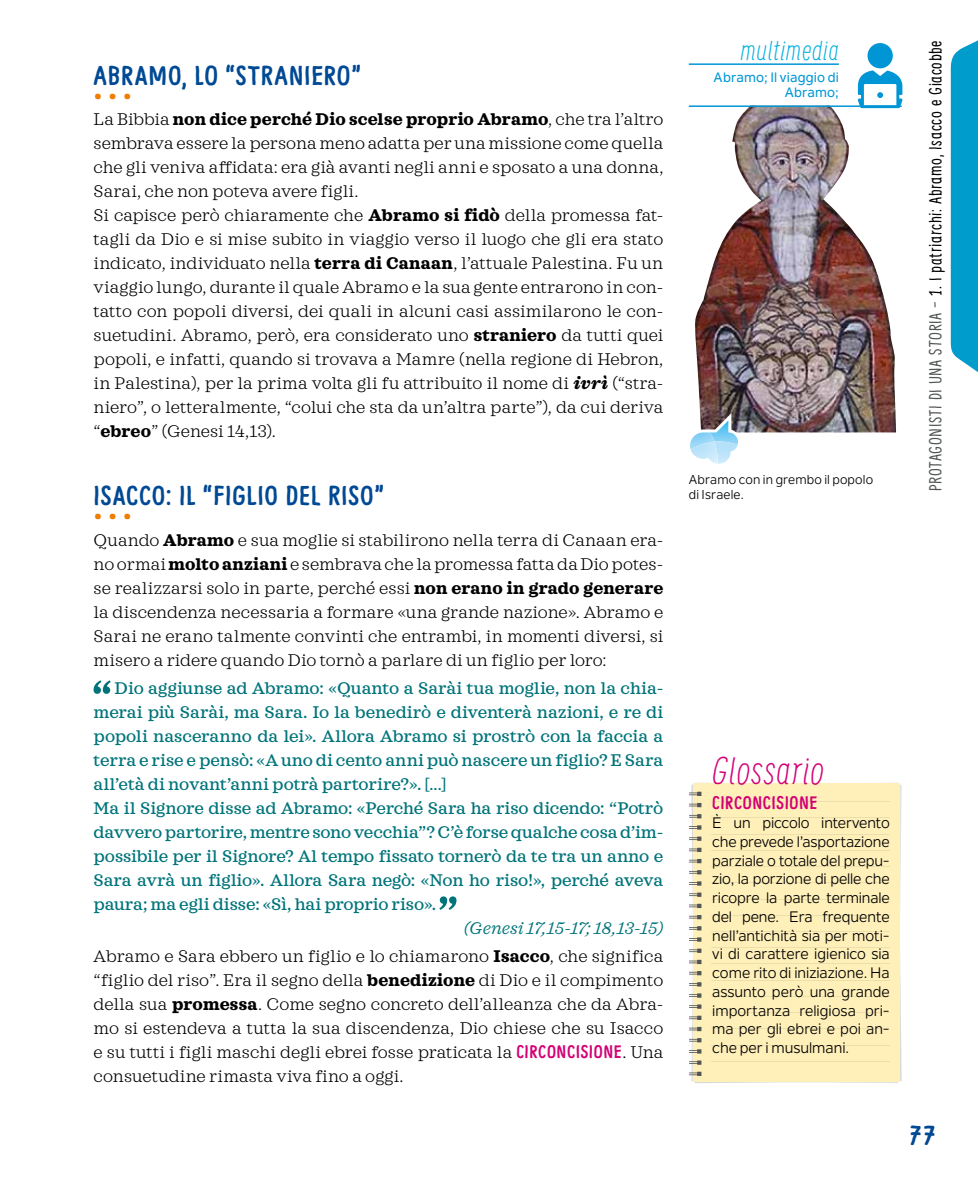
<style>
.page{position:relative;width:978px;height:1191px;background:#fff}
.page>*{position:absolute;margin:0;border:0;box-sizing:border-box;transform-origin:0 0}
.t1{font:italic 300 37.8px "Supernettcn";letter-spacing:.03em;color:#d40075}
.t2{font:700 27px "Supernettcn";letter-spacing:.035em;color:#004994}
.t3{font:italic 300 27px "Supernettcn";letter-spacing:.03em;color:#00aee2}
.t4{font:700 27px "Supernettcn";color:#ef7d00}
.t5{font:700 18px "Supernettcn";letter-spacing:.035em;color:#d40075}
.t6{font:300 17.25px/24px "Sagona";letter-spacing:.005em;color:#000;text-align:justify}
.t7{font:500 17.25px/24px "Sagona";letter-spacing:-.005em;color:#00747a}
.t8{font:17.25px "Supernettcn";letter-spacing:.045em;color:#000}
.t9{font:15px/18.8px "Nolan Next";color:#000;text-align:justify}
.t10{font:500 13.5px/15px "Nolan Next";letter-spacing:.01em;color:#0096d6;text-align:right}
.t11{font:12.75px/15px "Nolan Next";letter-spacing:.01em;color:#000}
.s1{font-weight:800}
.s2{font-weight:800;font-style:italic}
.s3{font-size:15.75px}
.s4{font-weight:400;font-style:italic;color:#00747a}
.s5{font-family:"Supernettcn";font-weight:700;font-size:18px;color:#d40075}
.s6{color:#525556}
</style>
<div class="page">
<div style="left:951px;top:40px;width:27px;height:332px;background:#009dcc"></div>
<svg style="left:94px;top:680px;width:17px;height:14px"></svg>
<svg style="left:439px;top:896px;width:17px;height:14px"></svg>
<div style="left:693px;top:783px;width:207px;height:299px;background:#fff0ba"></div>
<svg style="left:689px;top:791px;width:12px;height:206px"></svg>
<svg style="left:689px;top:1004px;width:12px;height:72px"></svg>
<hr style="left:712px;top:801px;width:178px;height:1px;background:#ededed">
<hr style="left:712px;top:817px;width:178px;height:1px;background:#ededed">
<hr style="left:712px;top:834px;width:178px;height:1px;background:#ededed">
<hr style="left:712px;top:850px;width:178px;height:1px;background:#ededed">
<hr style="left:712px;top:866px;width:178px;height:1px;background:#ededed">
<hr style="left:712px;top:898px;width:178px;height:1px;background:#ededed">
<hr style="left:712px;top:915px;width:178px;height:1px;background:#ededed">
<hr style="left:712px;top:931px;width:178px;height:1px;background:#ededed">
<hr style="left:712px;top:947px;width:178px;height:1px;background:#ededed">
<hr style="left:712px;top:963px;width:178px;height:1px;background:#ededed">
<hr style="left:712px;top:980px;width:178px;height:1px;background:#ededed">
<hr style="left:712px;top:996px;width:178px;height:1px;background:#ededed">
<hr style="left:712px;top:1012px;width:178px;height:1px;background:#ededed">
<hr style="left:712px;top:1028px;width:178px;height:1px;background:#ededed">
<hr style="left:712px;top:1044px;width:178px;height:1px;background:#ededed">
<hr style="left:712px;top:882px;width:178px;height:1px;background:#ededed">
<hr style="left:712px;top:1061px;width:178px;height:1px;background:#ededed">
<img style="left:695px;top:107px;width:201px;height:325px">
<svg style="left:695px;top:413px;width:46px;height:51px"></svg>
<img style="left:690px;top:432px;width:24px;height:18px">
<img style="left:691px;top:442px;width:27px;height:22px">
<hr style="left:689px;top:63px;width:150px;height:2px;background:#0096d6">
<hr style="left:689px;top:105px;width:213px;height:2px;background:#0096d6">
<svg style="left:858px;top:70px;width:44px;height:38px"></svg>
<div style="left:867px;top:43px;width:26px;height:25px;background:#0096d6;border-radius:50%"></div>
<h2 class="t2" style="left:94px;top:57px;width:269px">ABRAMO, LO “STRANIERO”</h2>
<h2 class="t4" style="left:94px;top:78px;width:40px">• • •</h2>
<p class="t6" style="left:94px;top:108px;width:571px;text-align:left">La Bibbia <span class="s1">non dice perché Dio scelse proprio Abramo</span>, che tra l’altro sembrava essere la persona meno adatta per una missione come quella che gli veniva affidata: era già avanti negli anni e sposato a una donna, Sarai, che non poteva avere figli.<br>Si capisce però chiaramente che <span class="s1">Abramo si fidò</span> della promessa fat&shy;tagli da Dio e si mise subito in viaggio verso il luogo che gli era stato indicato, individuato nella <span class="s1">terra di Canaan</span>, l’attuale Palestina. Fu un viaggio lungo, durante il quale Abramo e la sua gente entrarono in con&shy;tatto con popoli diversi, dei quali in alcuni casi assimilarono le con&shy;suetudini. Abramo, però, era considerato uno <span class="s1">straniero</span> da tutti quei popoli, e infatti, quando si trovava a Mamre (nella regione di Hebron, in Palestina), per la prima volta gli fu attribuito il nome di <span class="s2">ivrì</span> (“stra&shy;niero”, o letteralmente, “colui che sta da un’altra parte”), da cui deriva “<span class="s1">ebreo</span>” (Genesi 14,13).</p>
<h2 class="t2" style="left:94px;top:477px;width:292px">ISACCO: IL “FIGLIO DEL RISO”</h2>
<h2 class="t4" style="left:94px;top:498px;width:40px">• • •</h2>
<p class="t6" style="left:94px;top:528px;width:571px">Quando <span class="s1">Abramo</span> e sua moglie si stabilirono nella terra di Canaan era&shy;no ormai <span class="s1">molto anziani</span> e sembrava che la promessa fatta da Dio potes&shy;se realizzarsi solo in parte, perché essi <span class="s1">non erano in grado generare </span>la discendenza necessaria a formare «una grande nazione». Abramo e Sarai ne erano talmente convinti che entrambi, in momenti diversi, si misero a ridere quando Dio tornò a parlare di un figlio per loro:</p>
<p class="t7" style="left:94px;top:676px;width:571px;text-indent:21px">Dio aggiunse ad Abramo: «Quanto a Sarài tua moglie, non la chia&shy;merai più Sarài, ma Sara. Io la benedirò e diventerà nazioni, e re di popoli nasceranno da lei». Allora Abramo si prostrò con la faccia a terra e rise e pensò: «A uno di cento anni può nascere un figlio? E Sara all’età di novant’anni potrà partorire?». <span class="s3">[...]<br></span>Ma il Signore disse ad Abramo: «Perché Sara ha riso dicendo: “Potrò davvero partorire, mentre sono vecchia”? C’è forse qualche cosa d’im&shy;possibile per il Signore? Al tempo fissato tornerò da te tra un anno e Sara avrà un figlio». Allora Sara negò: «Non ho riso!», perché aveva paura; ma egli disse: «Sì, hai proprio riso».</p>
<p class="t6" style="left:94px;top:914px;width:571px;line-height:28.2px;text-align:right"><span class="s4">(Genesi 17,15-17; 18,13-15)<br></span>Abramo e Sara ebbero un figlio e lo chiamarono <span class="s1">Isacco</span>, che significa</p>
<p class="t6" style="left:94px;top:968px;width:571px">“figlio del riso”. Era il segno della <span class="s1">benedizione</span> di Dio e il compimento della sua <span class="s1">promessa</span>. Come segno concreto dell’alleanza che da Abra&shy;mo si estendeva a tutta la sua discendenza, Dio chiese che su Isacco e su tutti i figli maschi degli ebrei fosse praticata la <span class="s5">CIRCONCISIONE</span>. Una consuetudine rimasta viva fino a oggi.</p>
<h2 class="t3" style="left:740px;top:33px;width:100px">multimedia</h2>
<p class="t10" style="left:714px;top:70px;width:127px">Abramo; Il viaggio di<br>Abramo;</p>
<p class="t11" style="left:689px;top:472px;width:186px">Abramo con in grembo il popolo di Israele.</p>
<p class="t8" style="left:924px;top:491px;width:452px;rotate:-90deg"><span class="s6">Protagonisti di una storiA -</span> 1. I patriarchi: Abramo, Isacco e Giacobbe</p>
<h1 class="t1" style="left:712px;top:745px;width:113px">Glossario</h1>
<p class="t5" style="left:712px;top:791px;width:107px">CIRCONCISIONE</p>
<p class="t9" style="left:712px;top:813px;width:179px">È un piccolo intervento che prevede l’asportazione parziale o totale del prepu&shy;zio, la porzione di pelle che ricopre la parte terminale del pene. Era frequente nell’antichità sia per moti&shy;vi di carattere igienico sia come rito di iniziazione. Ha assunto però una grande importanza religiosa pri&shy;ma per gli ebrei e poi an&shy;che per i musulmani.</p>
<h2 class="t2" style="left:910px;top:1117px;width:27px">77</h2>
</div>
